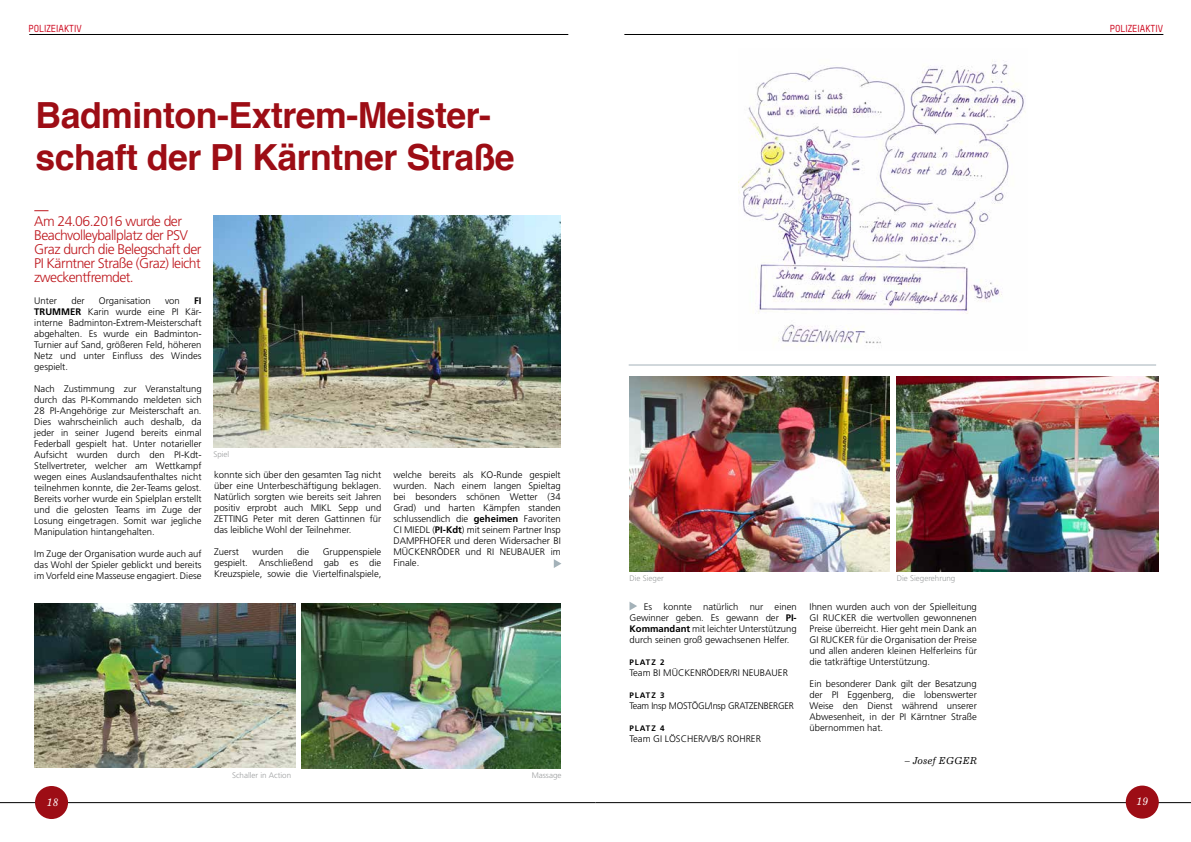
<style>
.page{position:relative;width:1191px;height:842px;background:#fff}
.page>*{position:absolute;margin:0;border:0;box-sizing:border-box;transform-origin:0 0}
.t1{font:700 36px/42px "Helvetica";letter-spacing:-.015em;color:#9d0d15}
.t2{font:300 14px/14px "Frutiger LT Std";letter-spacing:-.04em;color:#be181e}
.t3{font:italic 11px "Excelsior LT Std";color:#fff}
.t4{font:500 10px "TSTARPRO";color:#cd071e}
.t5{font:italic 10px "Excelsior LT Std";color:#000}
.t6{font:300 9.5px/11px "Frutiger LT Std";color:#000;text-align:justify}
.t7{font:300 9.5px "Frutiger LT Std";letter-spacing:-.02em;color:#000;scale:.96 1}
.t8{font:300 8px "Frutiger LT Std";color:#9c9e9f}
.t9{font:700 8px "Frutiger LT Std";letter-spacing:.12em;color:#000}
.s1{font-weight:700}
</style>
<div class="page">
<hr style="left:595px;top:802px;width:596px;height:1px;background:#000">
<hr style="left:0;top:802px;width:595px;height:1px;background:#000">
<hr style="left:29px;top:34px;width:539px;height:1px;background:#000">
<hr style="left:624px;top:34px;width:539px;height:1px;background:#000">
<div style="left:35px;top:786px;width:33px;height:33px;background:#9d0d15;border-radius:50%"></div>
<div style="left:1125px;top:785px;width:33px;height:34px;background:#9d0d15;border-radius:50%"></div>
<svg style="left:34px;top:210px;width:14px;height:1px"></svg>
<svg style="left:554px;top:559px;width:7px;height:9px"></svg>
<hr style="left:628px;top:365px;width:528px;height:1px;background:#a4b2b9">
<svg style="left:629px;top:602px;width:8px;height:8px"></svg>
<img style="left:302px;top:603px;width:259px;height:165px">
<img style="left:213px;top:216px;width:348px;height:231px">
<img style="left:34px;top:603px;width:261px;height:165px">
<img style="left:629px;top:376px;width:260px;height:195px">
<img style="left:896px;top:376px;width:262px;height:195px">
<img style="left:738px;top:60px;width:288px;height:285px">
<p class="t4" style="left:29px;top:22px;width:55px">POLIZEIAKTIV</p>
<p class="t4" style="left:1109px;top:22px;width:55px">POLIZEIAKTIV</p>
<h1 class="t1" style="left:35px;top:94px;width:481px">Badminton-Extrem-Meister&shy;schaft der PI Kärntner Straße</h1>
<h2 class="t2" style="left:34px;top:214px;width:169px">Am 24.06.2016 wurde der<br>Beachvolleyballplatz der PSV<br>Graz durch die Belegschaft der<br>PI Kärntner Straße (Graz) leicht zweckentfremdet.</h2>
<p class="t6" style="left:34px;top:295px;width:24px">Unter</p>
<p class="t6" style="left:71px;top:295px;width:15px">der</p>
<p class="t6" style="left:99px;top:295px;width:53px">Organisation</p>
<p class="t6" style="left:165px;top:295px;width:16px">von</p>
<p class="t6" style="left:34px;top:295px;width:169px;text-indent:160px"><span class="s1">FI TRUMMER</span> Karin wurde eine PI Kär&shy;interne Badminton-Extrem-Meisterschaft abgehalten. Es wurde ein Badminton-Turnier auf Sand, größeren Feld, höheren Netz und unter Einfluss des Windes gespielt.</p>
<p class="t6" style="left:34px;top:383px;width:169px">Nach Zustimmung zur Veranstaltung durch das PI-Kommando meldeten sich 28 PI-Angehörige zur Meisterschaft an.<br>Dies wahrscheinlich auch deshalb, da jeder in seiner Jugend bereits einmal Federball gespielt hat. Unter notarieller Aufsicht wurden durch den PI-Kdt-Stellvertreter, welcher am Wettkampf wegen eines Auslandsaufenthaltes nicht teilnehmen konnte, die 2er-Teams gelost.<br>Bereits vorher wurde ein Spielplan erstellt und die gelosten Teams im Zuge der Losung eingetragen. Somit war jegliche Manipulation hintangehalten.</p>
<p class="t6" style="left:34px;top:548px;width:169px">Im Zuge der Organisation wurde auch auf das Wohl der Spieler geblickt und bereits im Vorfeld eine Masseuse engagiert. Diese</p>
<p class="t8" style="left:213px;top:450px;width:17px">Spiel</p>
<p class="t6" style="left:214px;top:469px;width:169px">konnte sich über den gesamten Tag nicht über eine Unterbeschäftigung beklagen.<br>Natürlich sorgten wie bereits seit Jahren positiv erprobt auch MIKL Sepp und ZETTING Peter mit deren Gattinnen für das leibliche Wohl der Teilnehmer.</p>
<p class="t6" style="left:214px;top:546px;width:26px">Zuerst</p>
<p class="t6" style="left:252px;top:546px;width:32px">wurden</p>
<p class="t6" style="left:297px;top:546px;width:14px">die</p>
<p class="t6" style="left:214px;top:546px;width:169px;text-indent:109px">Gruppenspiele gespielt. Anschließend gab es die Kreuzspiele, sowie die Viertelfinalspiele,</p>
<p class="t6" style="left:393px;top:469px;width:169px">welche bereits als KO-Runde gespielt wurden. Nach einem langen Spieltag bei besonders schönen Wetter (34<br>Grad) und harten Kämpfen standen schlussendlich die <span class="s1">geheimen</span> Favoriten CI MIEDL (<span class="s1">PI-Kdt</span>) mit seinem Partner Insp DAMPFHOFER und deren Widersacher BI MÜCKENRÖDER und RI NEUBAUER im Finale.</p>
<p class="t8" style="left:232px;top:770px;width:61px">Schaller in Action</p>
<p class="t8" style="left:531px;top:771px;width:31px">Massage</p>
<p class="t8" style="left:629px;top:574px;width:36px">Die Sieger</p>
<p class="t8" style="left:896px;top:574px;width:60px">Die Siegerehrung</p>
<p class="t6" style="left:629px;top:601px;width:169px;text-indent:14px">Es konnte natürlich nur einen Gewinner geben. Es gewann der <span class="s1">PI-Kommandant</span> mit leichter Unterstützung durch seinen groß gewachsenen Helfer.</p>
<p class="t9" style="left:629px;top:658px;width:36px">PLATZ 2</p>
<p class="t6" style="left:629px;top:667px;width:160px">Team BI MÜCKENRÖDER/RI NEUBAUER</p>
<p class="t9" style="left:629px;top:691px;width:36px">PLATZ 3</p>
<p class="t7" style="left:629px;top:700px;width:173px">Team Insp MOSTÖGL/Insp GRATZENBERGER</p>
<p class="t9" style="left:629px;top:724px;width:36px">PLATZ 4</p>
<p class="t6" style="left:629px;top:733px;width:133px">Team GI LÖSCHER/VB/S ROHRER</p>
<p class="t6" style="left:809px;top:601px;width:169px">Ihnen wurden auch von der Spielleitung GI RUCKER die wertvollen gewonnenen Preise überreicht. Hier geht mein Dank an GI RUCKER für die Organisation der Preise und allen anderen kleinen Helferleins für die tatkräftige Unterstützung.</p>
<p class="t6" style="left:809px;top:678px;width:169px">Ein besonderer Dank gilt der Besatzung der PI Eggenberg, die lobenswerter Weise den Dienst während unserer Abwesenheit, in der PI Kärntner Straße übernommen hat.</p>
<p class="t5" style="left:905px;top:755px;width:73px">– Josef EGGER</p>
<p class="t3" style="left:46px;top:796px;width:14px">18</p>
<p class="t3" style="left:1136px;top:795px;width:14px">19</p>
</div>
